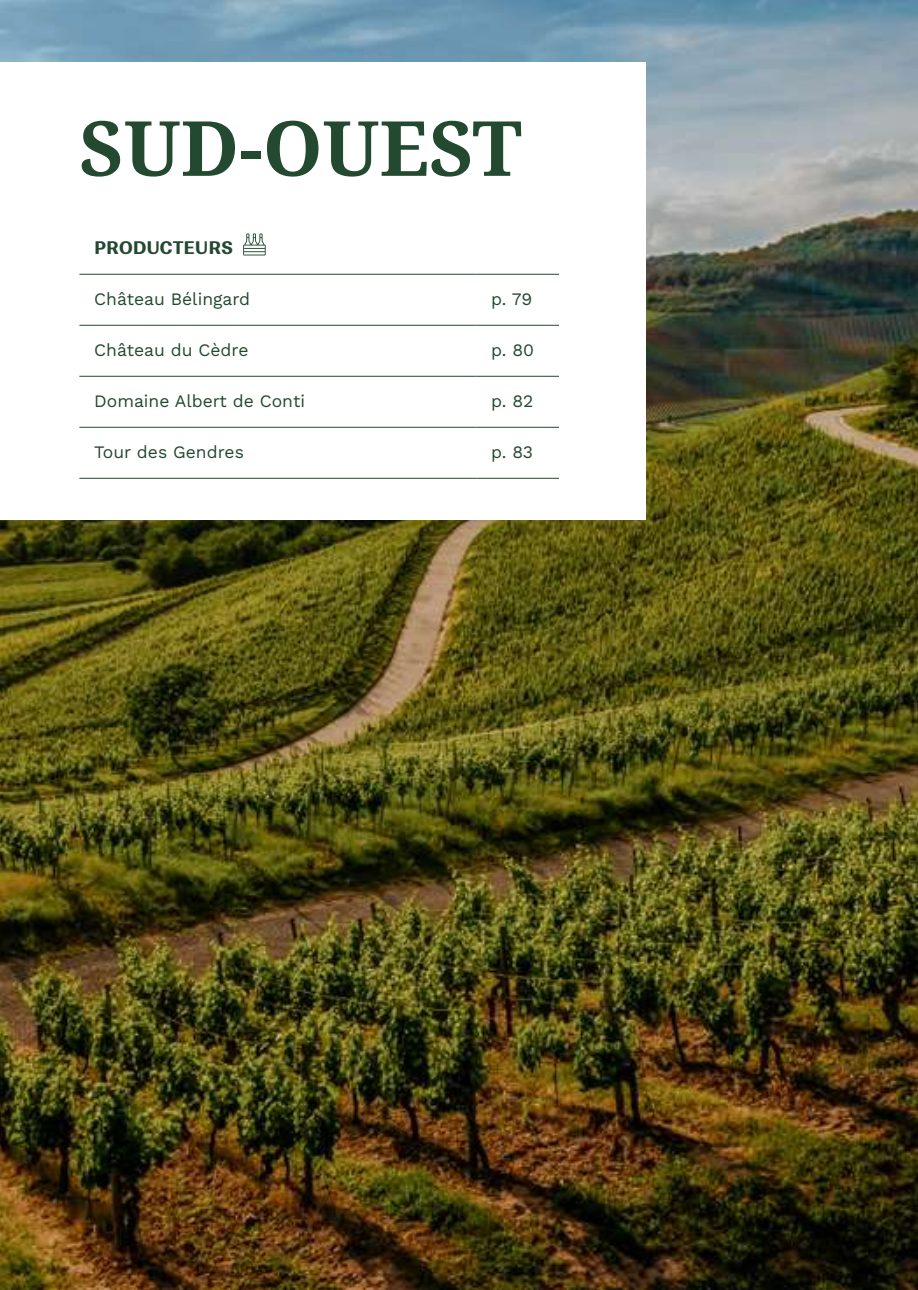
<style>
.page{position:relative;width:918px;height:1290px;background:#fff}
.page>*{position:absolute;margin:0;border:0;box-sizing:border-box;transform-origin:0 0}
.t1{font:700 76.12px "Noto Serif";color:#234930}
.t2{font:17.5px "Work Sans";color:#234930}
.t3{font:700 17.5px "Ranade";color:#234930}
</style>
<div class="page">
<img style="left:0;top:0;width:918px;height:1290px">
<div style="left:0;top:62px;width:645px;height:457px;background:#fff"></div>
<hr style="left:79px;top:274px;width:397px;height:1px;background:#234930">
<hr style="left:476px;top:274px;width:83px;height:1px;background:#234930">
<hr style="left:79px;top:325px;width:397px;height:1px;background:#234930">
<hr style="left:476px;top:325px;width:83px;height:1px;background:#234930">
<hr style="left:79px;top:376px;width:397px;height:1px;background:#234930">
<hr style="left:476px;top:376px;width:83px;height:1px;background:#234930">
<hr style="left:79px;top:427px;width:397px;height:1px;background:#234930">
<hr style="left:476px;top:427px;width:83px;height:1px;background:#234930">
<hr style="left:79px;top:478px;width:397px;height:1px;background:#234930">
<hr style="left:476px;top:478px;width:83px;height:1px;background:#234930">
<svg style="left:243px;top:233px;width:23px;height:22px"></svg>
<h1 class="t1" style="left:79px;top:95px;width:444px">SUD-OUEST</h1>
<p class="t3" style="left:94px;top:237px;width:141px">PRODUCTEURS</p>
<p class="t2" style="left:94px;top:286px;width:157px">Château Bélingard</p>
<p class="t2" style="left:491px;top:286px;width:43px">p. 79</p>
<p class="t2" style="left:94px;top:337px;width:156px">Château du Cèdre</p>
<p class="t2" style="left:491px;top:337px;width:44px">p. 80</p>
<p class="t2" style="left:94px;top:388px;width:212px">Domaine Albert de Conti</p>
<p class="t2" style="left:491px;top:388px;width:44px">p. 82</p>
<p class="t2" style="left:94px;top:439px;width:151px">Tour des Gendres</p>
<p class="t2" style="left:491px;top:439px;width:43px">p. 83</p>
</div>
